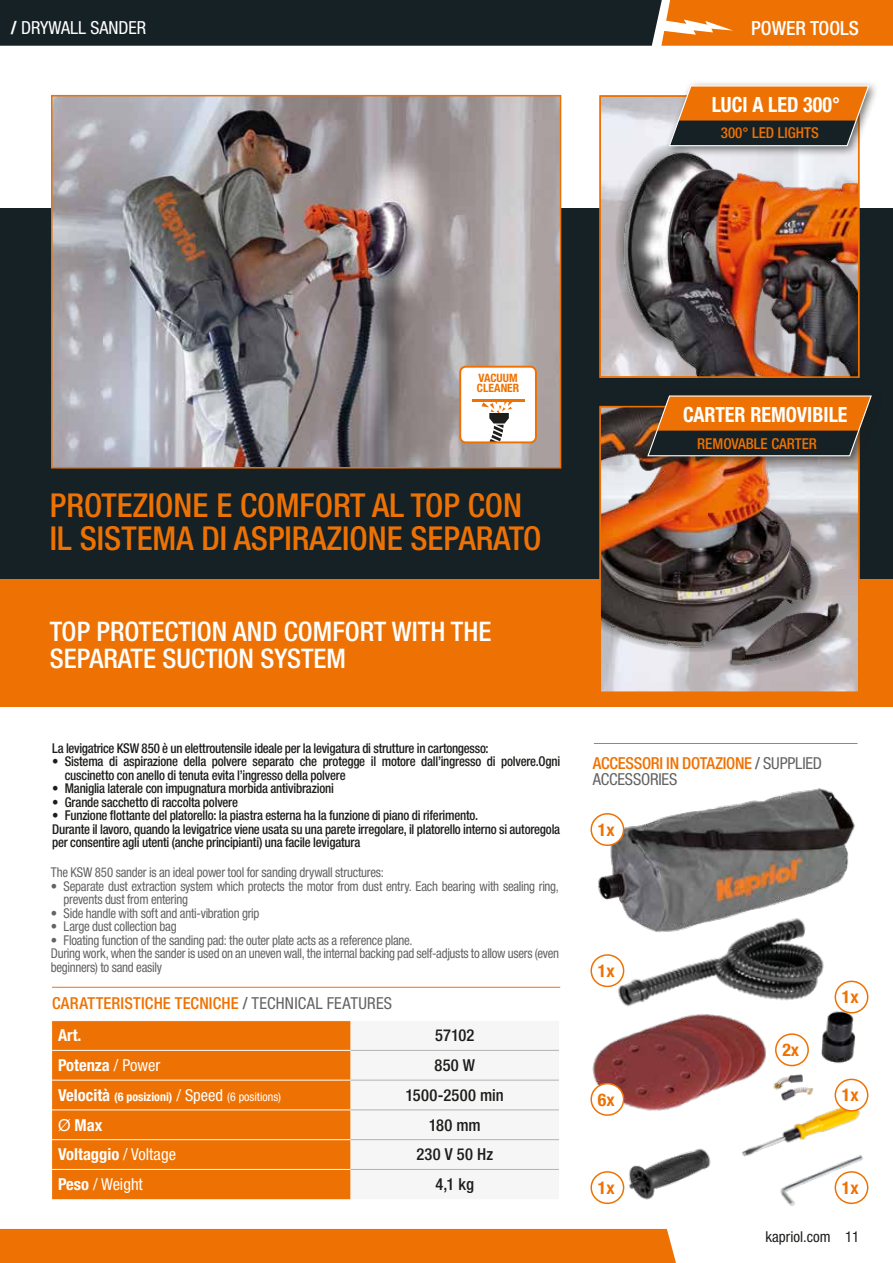
<style>
.page{position:relative;width:893px;height:1263px;background:#fff}
.page>*{position:absolute;margin:0;border:0;box-sizing:border-box;transform-origin:0 0}
.t1{font:500 condensed 33px/33px "Helvetica Neue LT Std";color:#ee7203}
.t2{font:500 condensed 27px/27px "Helvetica Neue LT Std";color:#fff}
.t3{font:700 condensed 21px "Helvetica Neue LT Std";color:#fff;scale:.95 1}
.t4{font:500 condensed 19.5px "Helvetica Neue LT Std";color:#fff}
.t5{font:condensed 18px "Helvetica Neue LT Std";color:#fff}
.t6{font:700 condensed 17.55px "Helvetica Neue LT Std";color:#ee7203}
.t7{font:500 condensed 16.5px "Helvetica Neue LT Std";letter-spacing:.005em;color:#ee7203}
.t8{font:500 condensed 16.5px/16.5px "Helvetica Neue LT Std";letter-spacing:-.02em;color:#ee7203}
.t9{font:500 condensed 16.5px "Helvetica Neue LT Std";letter-spacing:.015em;color:#1d1d1b}
.t10{font:700 condensed 16.5px "Helvetica Neue LT Std";color:#fff}
.t11{font:condensed 16.5px "Helvetica Neue LT Std";color:#fff}
.t12{font:500 condensed 15px "Helvetica Neue LT Std";color:#ee7203}
.t13{font:condensed 15px "Helvetica Neue LT Std";color:#1d1d1b}
.t14{font:500 condensed 13.5px/13.5px "Helvetica Neue LT Std";letter-spacing:-.015em;color:#1d1d1b;scale:.95 1}
.t15{font:condensed 13.5px/13.5px "Helvetica Neue LT Std";letter-spacing:-.02em;color:#646363;scale:.95 1}
.t16{font:700 condensed 12px "Helvetica Neue LT Std";color:#fff}
.t17{font:700 condensed 11.55px/10.4px "Helvetica Neue LT Std";letter-spacing:-.005em;color:#ee7203}
.s1{font-weight:700}
.s2{color:#646363}
.s3{font-weight:400;color:#646363}
.s4{font-weight:400}
.s5{font-size:16.5px}
.s6{font-weight:400;font-size:16.5px}
.s7{font-weight:400;font-stretch:normal}
</style>
<div class="page">
<div style="left:0;top:576px;width:893px;height:130px;background:#ee7203"></div>
<div style="left:0;top:208px;width:893px;height:371px;background:#162125"></div>
<img style="left:602px;top:98px;width:62px;height:277px">
<img style="left:603px;top:467px;width:253px;height:223px">
<img style="left:54px;top:98px;width:504px;height:367px">
<div style="left:51px;top:95px;width:510px;height:373px;border:2px solid #ee7203"></div>
<img style="left:594px;top:788px;width:261px;height:121px">
<img style="left:612px;top:909px;width:212px;height:98px">
<img style="left:623px;top:1148px;width:88px;height:52px">
<img style="left:812px;top:1004px;width:54px;height:60px">
<img style="left:773px;top:1061px;width:41px;height:40px">
<img style="left:742px;top:1104px;width:127px;height:101px">
<img style="left:592px;top:1014px;width:174px;height:103px">
<div style="left:591px;top:814px;width:33px;height:31px;background:#fff;border-radius:50%"></div>
<div style="left:590px;top:813px;width:34px;height:33px;border:2px solid #ee7203;border-radius:50%"></div>
<div style="left:591px;top:955px;width:33px;height:31px;background:#fff;border-radius:50%"></div>
<div style="left:590px;top:954px;width:34px;height:33px;border:2px solid #ee7203;border-radius:50%"></div>
<div style="left:591px;top:1084px;width:33px;height:31px;background:#fff;border-radius:50%"></div>
<div style="left:590px;top:1083px;width:34px;height:33px;border:2px solid #ee7203;border-radius:50%"></div>
<div style="left:835px;top:981px;width:33px;height:32px;background:#fff;border-radius:50%"></div>
<div style="left:835px;top:980px;width:33px;height:33px;border:2px solid #ee7203;border-radius:50%"></div>
<div style="left:590px;top:1171px;width:34px;height:33px;border:2px solid #ee7203;border-radius:50%"></div>
<div style="left:835px;top:1079px;width:33px;height:32px;background:#fff;border-radius:50%"></div>
<div style="left:835px;top:1079px;width:33px;height:32px;border:2px solid #ee7203;border-radius:50%"></div>
<div style="left:776px;top:1034px;width:32px;height:31px;background:#fff;border-radius:50%"></div>
<div style="left:775px;top:1033px;width:34px;height:33px;border:2px solid #ee7203;border-radius:50%"></div>
<div style="left:835px;top:1172px;width:33px;height:31px;background:#fff;border-radius:50%"></div>
<div style="left:835px;top:1171px;width:33px;height:33px;border:2px solid #ee7203;border-radius:50%"></div>
<img style="left:602px;top:409px;width:253px;height:271px">
<div style="left:599px;top:406px;width:260px;height:287px;border:2px solid #ee7203"></div>
<img style="left:617px;top:145px;width:239px;height:230px">
<div style="left:599px;top:95px;width:260px;height:283px;border:2px solid #ee7203"></div>
<div style="left:460px;top:367px;width:76px;height:75px;background:#fff;border-radius:6px"></div>
<hr style="left:472px;top:399px;width:52px;height:3px;background:#ee7203">
<svg style="left:481px;top:402px;width:32px;height:38px"></svg>
<div style="left:459px;top:366px;width:78px;height:77px;border:2px solid #ee7203;border-radius:6px"></div>
<div style="left:0;top:1229px;width:676px;height:34px;background:#ee7203"></div>
<svg style="left:0;top:0;width:893px;height:46px;background:#503a23"></svg>
<div style="left:52px;top:1021px;width:299px;height:178px;background:#ee7203"></div>
<div style="left:351px;top:1049px;width:208px;height:120px;background:#f6f6f6"></div>
<hr style="left:52px;top:1080px;width:299px;height:1px;background:#fff">
<hr style="left:52px;top:1109px;width:299px;height:1px;background:#fff">
<hr style="left:52px;top:1139px;width:299px;height:1px;background:#fff">
<hr style="left:52px;top:1169px;width:299px;height:1px;background:#fff">
<hr style="left:52px;top:1050px;width:299px;height:1px;background:#fff">
<hr style="left:351px;top:1050px;width:208px;height:1px;background:#b3b2b2">
<hr style="left:351px;top:1080px;width:208px;height:1px;background:#b3b2b2">
<hr style="left:351px;top:1109px;width:208px;height:1px;background:#b3b2b2">
<hr style="left:351px;top:1139px;width:208px;height:1px;background:#b3b2b2">
<hr style="left:351px;top:1169px;width:208px;height:1px;background:#b3b2b2">
<hr style="left:52px;top:987px;width:508px;height:1px;background:#ee7203">
<div style="left:643px;top:390px;width:239px;height:77px;background:#1d1d1b;opacity:.6"></div>
<svg style="left:646px;top:395px;width:227px;height:62px"></svg>
<div style="left:664px;top:80px;width:215px;height:77px;background:#1d1d1b;opacity:.6"></div>
<svg style="left:668px;top:85px;width:202px;height:62px;background:#a06733"></svg>
<hr style="left:594px;top:743px;width:263px;height:1px;background:#ee7203">
<h3 class="t5" style="left:11px;top:17px;width:137px"><span class="s1">/</span> DRYWALL SANDER</h3>
<h3 class="t4" style="left:751px;top:17px;width:109px">POWER TOOLS</h3>
<h3 class="t3" style="left:712px;top:92px;width:137px">LUCI A LED 300°</h3>
<p class="t12" style="left:721px;top:123px;width:100px">300° LED LIGHTS</p>
<p class="t17" style="left:477px;top:372px;width:44px">VACUUM<br>CLEANER</p>
<h1 class="t1" style="left:50px;top:488px;width:493px">PROTEZIONE E COMFORT AL TOP CON<br>IL SISTEMA DI ASPIRAZIONE SEPARATO</h1>
<h2 class="t2" style="left:50px;top:617px;width:443px">TOP PROTECTION AND COMFORT WITH THE<br>SEPARATE SUCTION SYSTEM</h2>
<p class="t14" style="left:52px;top:741px;width:461px">La levigatrice KSW 850 è un elettroutensile ideale per la levigatura di strutture in cartongesso:</p>
<p class="t14" style="left:65px;top:754px;width:523px;text-indent:-13px">• Sistema di aspirazione della polvere separato che protegge il motore dall’ingresso di polvere.Ogni cuscinetto con anello di tenuta evita l’ingresso della polvere</p>
<p class="t14" style="left:52px;top:781px;width:298px">• Maniglia laterale con impugnatura morbida antivibrazioni</p>
<p class="t14" style="left:52px;top:795px;width:197px">• Grande sacchetto di raccolta polvere</p>
<p class="t14" style="left:52px;top:808px;width:536px">• Funzione flottante del platorello: la piastra esterna ha la funzione di piano di riferimento.<br>Durante il lavoro, quando la levigatrice viene usata su una parete irregolare, il platorello interno si autoregola per consentire agli utenti (anche principianti) una facile levigatura</p>
<p class="t15" style="left:51px;top:866px;width:352px">The KSW 850 sander is an ideal power tool for sanding drywall structures:</p>
<p class="t15" style="left:64px;top:879px;width:523px;text-indent:-13px">• Separate dust extraction system which protects the motor from dust entry. Each bearing with sealing ring, prevents dust from entering</p>
<p class="t15" style="left:51px;top:906px;width:221px">• Side handle with soft and anti-vibration grip</p>
<p class="t15" style="left:51px;top:920px;width:134px">• Large dust collection bag</p>
<p class="t15" style="left:51px;top:933px;width:536px">• Floating function of the sanding pad: the outer plate acts as a reference plane.<br>During work, when the sander is used on an uneven wall, the internal backing pad self-adjusts to allow users (even beginners) to sand easily</p>
<p class="t7" style="left:52px;top:993px;width:342px">CARATTERISTICHE TECNICHE <span class="s2">/</span> <span class="s3">TECHNICAL FEATURES</span></p>
<p class="t10" style="left:58px;top:1025px;width:25px">Art.</p>
<p class="t9" style="left:435px;top:1026px;width:41px">57102</p>
<p class="t10" style="left:58px;top:1055px;width:104px">Potenza <span class="s4">/ Power</span></p>
<p class="t9" style="left:434px;top:1055px;width:42px">850 W</p>
<p class="t16" style="left:58px;top:1089px;width:225px"><span class="s5">Velocità</span> (6 posizioni) <span class="s6">/ Speed</span> <span class="s4">(6 positions)</span></p>
<p class="t9" style="left:406px;top:1085px;width:100px">1500-2500 min</p>
<p class="t10" style="left:58px;top:1115px;width:46px"><span class="s7">Ø</span> Max</p>
<p class="t9" style="left:429px;top:1115px;width:54px">180 mm</p>
<p class="t10" style="left:58px;top:1144px;width:119px">Voltaggio <span class="s4">/ Voltage</span></p>
<p class="t9" style="left:416px;top:1145px;width:78px">230 V 50 Hz</p>
<p class="t11" style="left:58px;top:1175px;width:86px"><span class="s1">Peso</span> / Weight</p>
<p class="t9" style="left:436px;top:1174px;width:40px">4,1 kg</p>
<h3 class="t3" style="left:683px;top:401px;width:174px">CARTER REMOVIBILE</h3>
<p class="t12" style="left:697px;top:434px;width:121px">REMOVABLE CARTER</p>
<p class="t8" style="left:593px;top:754px;width:231px">ACCESSORI IN DOTAZIONE <span class="s2">/</span> <span class="s3">SUPPLIED<br>ACCESSORIES</span></p>
<p class="t6" style="left:598px;top:819px;width:18px">1x</p>
<p class="t6" style="left:598px;top:960px;width:18px">1x</p>
<p class="t6" style="left:598px;top:1089px;width:18px">6x</p>
<p class="t6" style="left:598px;top:1177px;width:18px">1x</p>
<p class="t6" style="left:782px;top:1039px;width:18px">2x</p>
<p class="t6" style="left:842px;top:986px;width:18px">1x</p>
<p class="t6" style="left:842px;top:1084px;width:18px">1x</p>
<p class="t6" style="left:842px;top:1177px;width:18px">1x</p>
<p class="t13" style="left:765px;top:1228px;width:95px">kapriol.com 11</p>
</div>
